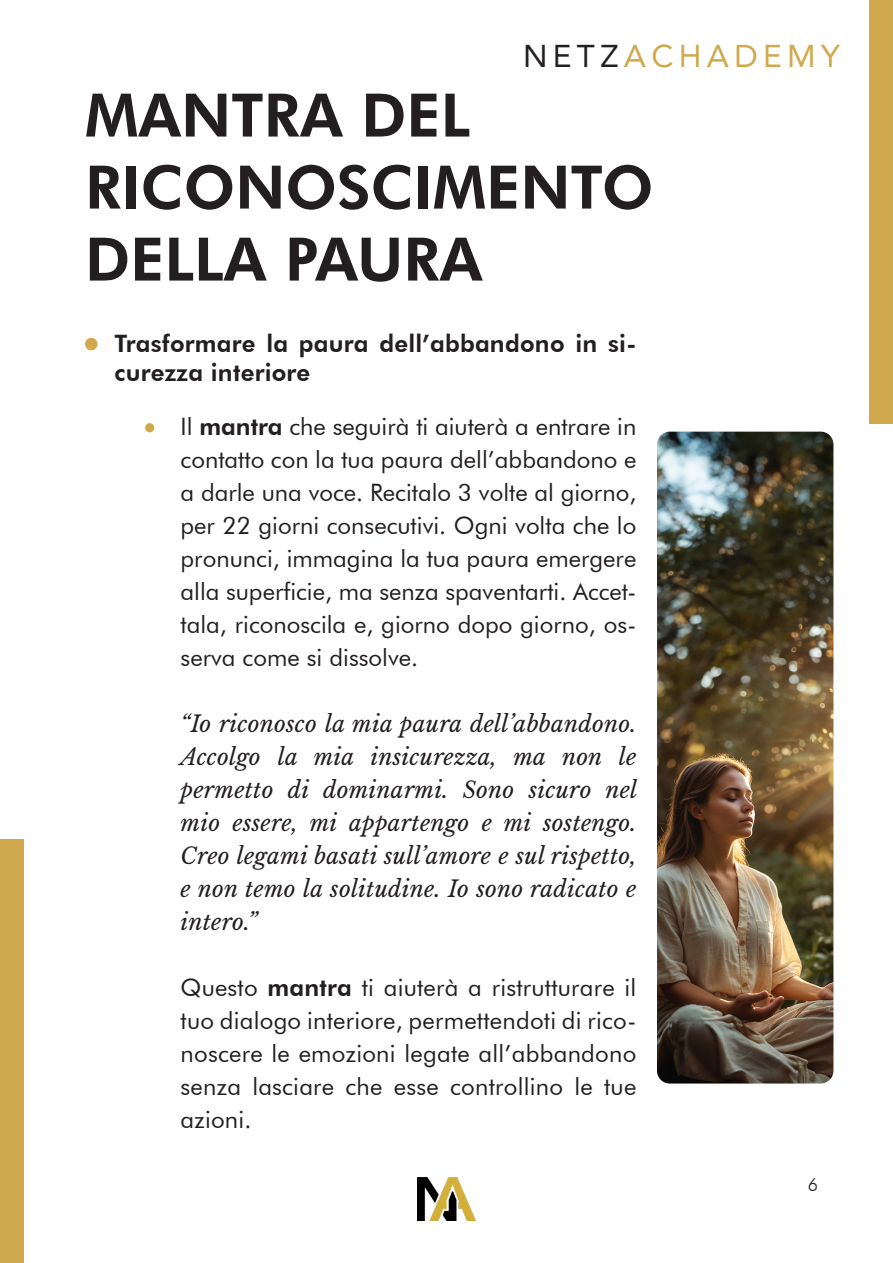
<style>
.page{position:relative;width:893px;height:1263px;background:#fff}
.page>*{position:absolute;margin:0;border:0;box-sizing:border-box;transform-origin:0 0}
.t1{font:800 60px/72px "Futura BT";color:#231f20}
.t2{font:31.5px "Avenir";letter-spacing:.17em;color:#cfa94c}
.testi{font:24px/33px "Futura BT";letter-spacing:.005em;color:#231f20;text-align:justify}
.t3{font:800 24px/28.8px "Futura BT";letter-spacing:.01em;color:#231f20}
.testi-2{font:italic 22.5px/33px "Libre Baskerville";letter-spacing:.01em;color:#231f20;text-align:justify}
.t4{font:300 18px "Futura BT";color:#231f20}
.s1{color:#231f20}
.s2{font-weight:800}
</style>
<div class="page">
<img style="left:418px;top:1177px;width:57px;height:43px">
<div style="left:870px;top:0;width:23px;height:424px;background:#cfa94b"></div>
<div style="left:0;top:839px;width:23px;height:424px;background:#cfa94b"></div>
<div style="left:85px;top:338px;width:13px;height:12px;background:#cfa94c;border-radius:50%"></div>
<div style="left:145px;top:423px;width:9px;height:9px;background:#cfa94c;border-radius:50%"></div>
<img style="left:657px;top:432px;width:176px;height:651px">
<p class="t2" style="left:523px;top:30px;width:318px"><span class="s1">NETZ</span>ACHADEMY</p>
<p class="t1" style="left:85px;top:79px;width:570px">MANTRA DEL<br>RICONOSCIMENTO<br>DELLA PAURA</p>
<p class="t3" style="left:114px;top:329px;width:523px">Trasformare la paura dell’abbandono in si&shy;curezza interiore</p>
<p class="testi" style="left:181px;top:409px;width:457px">Il <span class="s2">mantra</span> che seguirà ti aiuterà a entrare in contatto con la tua paura dell’abbandono e a darle una voce. Recitalo 3 volte al giorno, per 22 giorni consecutivi. Ogni volta che lo pronunci, immagina la tua paura emergere alla superficie, ma senza spaventarti. Accet&shy;tala, riconoscila e, giorno dopo giorno, os&shy;serva come si dissolve.</p>
<p class="testi-2" style="left:181px;top:707px;width:458px">“Io riconosco la mia paura dell’abbandono.<br>Accolgo la mia insicurezza, ma non le permetto di dominarmi. Sono sicuro nel mio essere, mi appartengo e mi sostengo.<br>Creo legami basati sull’amore e sul rispetto, e non temo la solitudine. Io sono radicato e intero.”</p>
<p class="testi" style="left:181px;top:970px;width:457px">Questo <span class="s2">mantra</span> ti aiuterà a ristrutturare il tuo dialogo interiore, permettendoti di rico&shy;noscere le emozioni legate all’abbandono senza lasciare che esse controllino le tue azioni.</p>
<p class="t4" style="left:808px;top:1174px;width:12px">6</p>
</div>
